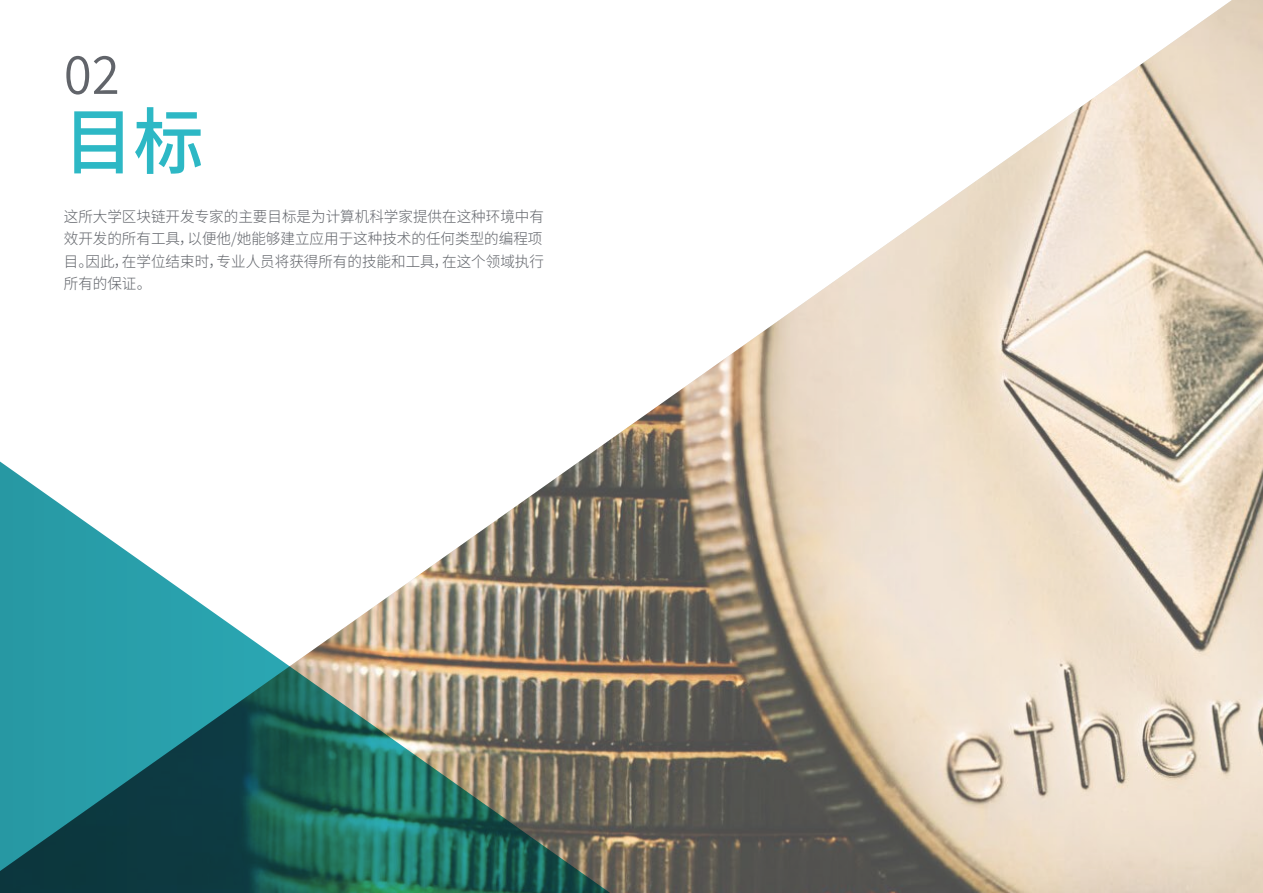
<style>
.page{position:relative;width:1263px;height:893px;background:#fff}
.page>*{position:absolute;margin:0;border:0;box-sizing:border-box;transform-origin:0 0}
.t1{font:500 72px "Source Han Sans CN";color:#2db8c5}
.t2{font:52.5px "Source Han Sans CN";color:#61646a}
.t3{font:300 15px/22.5px "Source Han Sans CN";color:#61646a;text-align:justify}
</style>
<div class="page">
<img style="left:601px;top:0;width:662px;height:893px">
<svg style="left:0;top:446px;width:640px;height:447px"></svg>
<h2 class="t2" style="left:64px;top:45px;width:57px">02</h2>
<h1 class="t1" style="left:64px;top:101px;width:141px">目标</h1>
<p class="t3" style="left:64px;top:205px;width:482px">这所大学区块链开发专家的主要目标是为计算机科学家提供在这种环境中有效开发的所有工具，以便他/她能够建立应用于这种技术的任何类型的编程项目。因此，在学位结束时，专业人员将获得所有的技能和工具，在这个领域执行所有的保证。</p>
</div>
